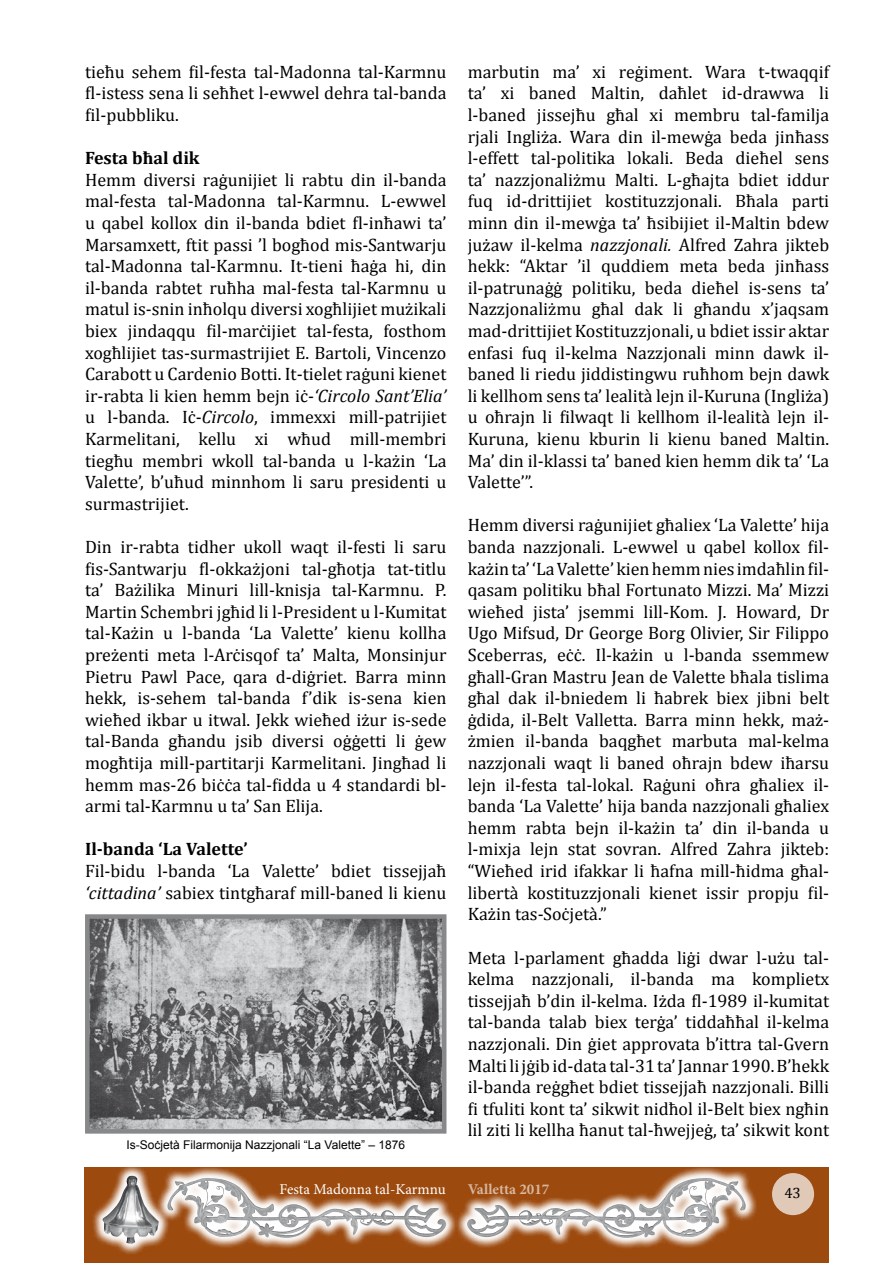
<style>
.page{position:relative;width:893px;height:1263px;background:#fff}
.page>*{position:absolute;margin:0;border:0;box-sizing:border-box;transform-origin:0 0}
.t1{font:18px/21.6px "Cambria";color:#000;text-align:justify}
.t2{font:700 18px "Cambria";color:#000}
.t3{font:15px "Minion Pro";letter-spacing:-.01em;color:#fff}
.t4{font:700 15px "Minion Pro";color:#d7b79f}
.t5{font:15px "Cambria";color:#000}
.t6{font:12px "Arial";color:#000}
.s1{font-style:italic}
</style>
<div class="page">
<img style="left:90px;top:919px;width:351px;height:210px">
<div style="left:85px;top:914px;width:361px;height:220px;border:4px solid #87888a"></div>
<div style="left:84px;top:1167px;width:744px;height:96px;background:#9c4a0e"></div>
<div style="left:772px;top:1173px;width:42px;height:42px;background:#e1c9b7;border-radius:50%"></div>
<svg style="left:170px;top:1167px;width:286px;height:81px"></svg>
<svg style="left:456px;top:1167px;width:301px;height:81px"></svg>
<svg style="left:93px;top:1167px;width:77px;height:87px"></svg>
<p class="t1" style="left:85px;top:61px;width:363px">tieħu sehem fil-festa tal-Madonna tal-Karmnu fl-istess sena li seħħet l-ewwel dehra tal-banda fil-pubbliku.</p>
<p class="t2" style="left:85px;top:145px;width:116px">Festa bħal dik</p>
<p class="t1" style="left:85px;top:169px;width:363px">Hemm diversi raġunijiet li rabtu din il-banda mal-festa tal-Madonna tal-Karmnu. L-ewwel u qabel kollox din il-banda bdiet fl-inħawi ta’ Marsamxett, ftit passi ’l bogħod mis-Santwarju tal-Madonna tal-Karmnu. It-tieni ħaġa hi, din il-banda rabtet ruħha mal-festa tal-Karmnu u matul is-snin inħolqu diversi xogħlijiet mużikali biex jindaqqu fil-marċijiet tal-festa, fosthom xogħlijiet tas-surmastrijiet E. Bartoli, Vincenzo Carabott u Cardenio Botti. It-tielet raġuni kienet ir-rabta li kien hemm bejn iċ-<span class="s1">‘Circolo Sant’Elia’ </span>u l-banda. Iċ-<span class="s1">Circolo</span>, immexxi mill-patrijiet Karmelitani, kellu xi wħud mill-membri tiegħu membri wkoll tal-banda u l-każin ‘La Valette’, b’uħud minnhom li saru presidenti u surmastrijiet.</p>
<p class="t1" style="left:85px;top:536px;width:363px">Din ir-rabta tidher ukoll waqt il-festi li saru fis-Santwarju fl-okkażjoni tal-għotja tat-titlu ta’ Bażilika Minuri lill-knisja tal-Karmnu. P.<br>Martin Schembri jgħid li l-President u l-Kumitat tal-Każin u l-banda ‘La Valette’ kienu kollha preżenti meta l-Arċisqof ta’ Malta, Monsinjur Pietru Pawl Pace, qara d-diġriet. Barra minn hekk, is-sehem tal-banda f’dik is-sena kien wieħed ikbar u itwal. Jekk wieħed iżur is-sede tal-Banda għandu jsib diversi oġġetti li ġew mogħtija mill-partitarji Karmelitani. Jingħad li hemm mas-26 biċċa tal-fidda u 4 standardi bl&shy;armi tal-Karmnu u ta’ San Elija.</p>
<p class="t2" style="left:85px;top:837px;width:164px">Il-banda ‘La Valette’</p>
<p class="t1" style="left:85px;top:860px;width:363px">Fil-bidu l-banda ‘La Valette’ bdiet tissejjaħ <span class="s1">‘cittadina’</span> sabiex tintgħaraf mill-baned li kienu</p>
<p class="t1" style="left:468px;top:61px;width:363px">marbutin ma’ xi reġiment. Wara t-twaqqif ta’ xi baned Maltin, daħlet id-drawwa li l-baned jissejħu għal xi membru tal-familja rjali Ingliża. Wara din il-mewġa beda jinħass l-effett tal-politika lokali. Beda dieħel sens ta’ nazzjonaliżmu Malti. L-għajta bdiet iddur fuq id-drittijiet kostituzzjonali. Bħala parti minn din il-mewġa ta’ ħsibijiet il-Maltin bdew jużaw il-kelma <span class="s1">nazzjonali.</span> Alfred Zahra jikteb hekk: “Aktar ’il quddiem meta beda jinħass il-patrunaġġ politiku, beda dieħel is-sens ta’ Nazzjonaliżmu għal dak li għandu x’jaqsam mad-drittijiet Kostituzzjonali, u bdiet issir aktar enfasi fuq il-kelma Nazzjonali minn dawk il&shy;baned li riedu jiddistingwu ruħhom bejn dawk li kellhom sens ta’ lealità lejn il-Kuruna (Ingliża) u oħrajn li filwaqt li kellhom il-lealità lejn il-Kuruna, kienu kburin li kienu baned Maltin.<br>Ma’ din il-klassi ta’ baned kien hemm dik ta’ ‘La Valette’”.</p>
<p class="t1" style="left:468px;top:514px;width:363px">Hemm diversi raġunijiet għaliex ‘La Valette’ hija banda nazzjonali. L-ewwel u qabel kollox fil&shy;każin ta’ ‘La Valette’ kien hemm nies imdaħlin fil&shy;qasam politiku bħal Fortunato Mizzi. Ma’ Mizzi wieħed jista’ jsemmi lill-Kom. J. Howard, Dr Ugo Mifsud, Dr George Borg Olivier, Sir Filippo Sceberras, eċċ. Il-każin u l-banda ssemmew għall-Gran Mastru Jean de Valette bħala tislima għal dak il-bniedem li ħabrek biex jibni belt ġdida, il-Belt Valletta. Barra minn hekk, maż&shy;żmien il-banda baqgħet marbuta mal-kelma nazzjonali waqt li baned oħrajn bdew iħarsu lejn il-festa tal-lokal. Raġuni oħra għaliex il&shy;banda ‘La Valette’ hija banda nazzjonali għaliex hemm rabta bejn il-każin ta’ din il-banda u l-mixja lejn stat sovran. Alfred Zahra jikteb: “Wieħed irid ifakkar li ħafna mill-ħidma għal&shy;libertà kostituzzjonali kienet issir propju fil-Każin tas-Soċjetà.”</p>
<p class="t1" style="left:468px;top:946px;width:363px">Meta l-parlament għadda liġi dwar l-użu tal&shy;kelma nazzjonali, il-banda ma komplietx tissejjaħ b’din il-kelma. Iżda fl-1989 il-kumitat tal-banda talab biex terġa’ tiddaħħal il-kelma nazzjonali. Din ġiet approvata b’ittra tal-Gvern Malti li jġib id-data tal-31 ta’ Jannar 1990. B’hekk il-banda reġgħet bdiet tissejjaħ nazzjonali. Billi fi tfuliti kont ta’ sikwit nidħol il-Belt biex ngħin lil ziti li kellha ħanut tal-ħwejjeġ, ta’ sikwit kont</p>
<p class="t6" style="left:126px;top:1137px;width:280px">Is-Soċjetà Filarmonija Nazzjonali “La Valette” – 1876</p>
<p class="t3" style="left:279px;top:1179px;width:168px">Festa Madonna tal-Karmnu</p>
<p class="t4" style="left:468px;top:1178px;width:83px">Valletta 2017</p>
<p class="t5" style="left:784px;top:1184px;width:18px">43</p>
</div>
